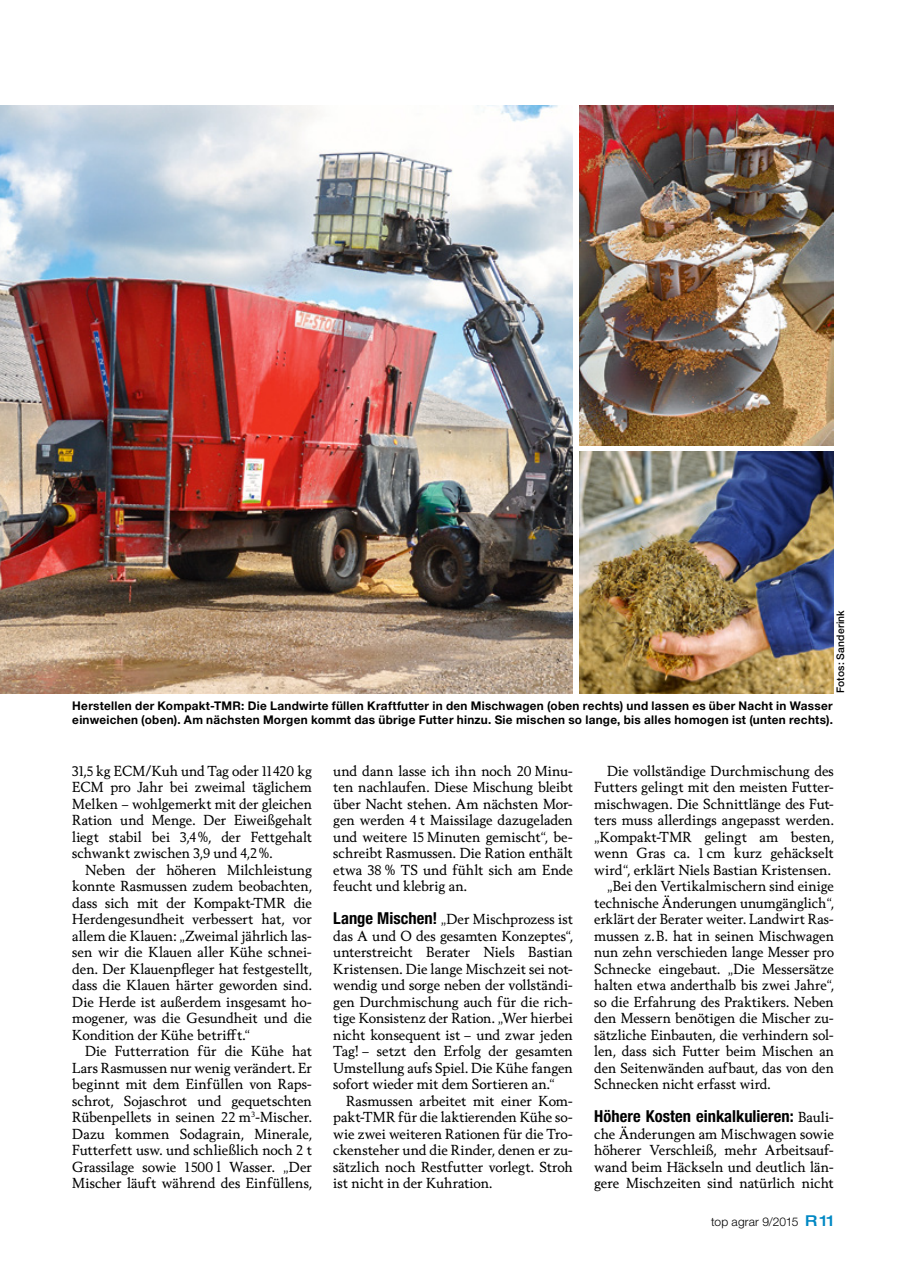
<style>
.page{position:relative;width:902px;height:1263px;background:#fff}
.page>*{position:absolute;margin:0;border:0;box-sizing:border-box;transform-origin:0 0}
.Zwischentitel{font:700 condensed 16.5px "Helvetica Neue LT Pro";letter-spacing:.005em;color:#000}
.Bodytext{font:13.95px/16.5px "Berling Nova Text Pro";letter-spacing:.005em;color:#000;text-align:justify}
.Zwischentitel-2{font:13.95px/16.5px "Berling Nova Text Pro";color:#000;text-align:justify}
.BU{font:700 12px/14.4px "Helvetica Neue LT Pro";letter-spacing:.025em;color:#000}
.t1{font:300 12px "Helvetica Neue LT Pro";letter-spacing:.01em;color:#000}
.Bildnachweis{font:500 10.5px "Helvetica Neue LT Pro";letter-spacing:.02em;color:#000}
.s1{font-family:"Helvetica Neue LT Pro";font-weight:700;font-stretch:condensed;font-size:16.5px}
.s2{font-family:"Berling Nova Text Pro";font-weight:400;font-stretch:normal;font-size:13.95px}
.s3{font-weight:500;font-stretch:expanded;font-size:15px;color:#0088c4}
</style>
<div class="page">
<img style="left:0;top:106px;width:573px;height:587px">
<img style="left:579px;top:105px;width:254px;height:340px">
<img style="left:579px;top:452px;width:254px;height:241px">
<p class="Bildnachweis" style="left:833px;top:693px;width:85px;rotate:-90deg">Fotos: Sanderink</p>
<p class="BU" style="left:72px;top:698px;width:762px">Herstellen der Kompakt-TMR: Die Landwirte füllen Kraftfutter in den Mischwagen (oben rechts) und lassen es über Nacht in Wasser einweichen (oben). Am nächsten Morgen kommt das übrige Futter hinzu. Sie mischen so lange, bis alles homogen ist (unten rechts).</p>
<p class="Bodytext" style="left:72px;top:762px;width:241px">31,5 kg ECM/Kuh und Tag oder 11 420 kg ECM pro Jahr bei zweimal täglichem Melken – wohlgemerkt mit der gleichen Ration und Menge. Der Eiweißgehalt liegt stabil bei 3,4%, der Fettgehalt schwankt zwischen 3,9 und 4,2%.</p>
<p class="Bodytext" style="left:72px;top:861px;width:241px;text-indent:13px">Neben der höheren Milchleistung konnte Rasmussen zudem beobachten, dass sich mit der Kompakt-TMR die Herdengesundheit verbessert hat, vor allem die Klauen: „Zweimal jährlich las&shy;sen wir die Klauen aller Kühe schnei&shy;den. Der Klauenpfleger hat festgestellt, dass die Klauen härter geworden sind.<br>Die Herde ist außerdem insgesamt ho&shy;mogener, was die Gesundheit und die Kondition der Kühe betrifft.“</p>
<p class="Bodytext" style="left:72px;top:1042px;width:241px;text-indent:13px">Die Futterration für die Kühe hat Lars Rasmussen nur wenig verändert. Er beginnt mit dem Einfüllen von Raps&shy;schrot, Sojaschrot und gequetschten Rübenpellets in seinen 22 m<sup>3</sup>-Mischer.<br>Dazu kommen Sodagrain, Minerale, Futterfett usw. und schließlich noch 2 t Grassilage sowie 1 500 l Wasser. „Der Mischer läuft während des Einfüllens,</p>
<p class="Bodytext" style="left:333px;top:762px;width:241px">und dann lasse ich ihn noch 20 Minu&shy;ten nachlaufen. Diese Mischung bleibt über Nacht stehen. Am nächsten Mor&shy;gen werden 4 t Maissilage dazugeladen und weitere 15 Minuten gemischt“, be&shy;schreibt Rasmussen. Die Ration enthält etwa 38 % TS und fühlt sich am Ende feucht und klebrig an.</p>
<p class="Zwischentitel-2" style="left:333px;top:910px;width:241px"><span class="s1">Lange Mischen!</span> „Der Mischprozess ist das A und O des gesamten Konzeptes“, unterstreicht Berater Niels Bastian Kristensen. Die lange Mischzeit sei not&shy;wendig und sorge neben der vollständi&shy;gen Durchmischung auch für die rich&shy;tige Konsistenz der Ration. „Wer hierbei nicht konsequent ist – und zwar jeden Tag! – setzt den Erfolg der gesamten Umstellung aufs Spiel. Die Kühe fangen sofort wieder mit dem Sortieren an.“</p>
<p class="Bodytext" style="left:333px;top:1092px;width:241px;text-indent:13px">Rasmussen arbeitet mit einer Kom&shy;pakt-TMR für die laktierenden Kühe so&shy;wie zwei weiteren Rationen für die Tro&shy;ckensteher und die Rinder, denen er zu&shy;sätzlich noch Restfutter vorlegt. Stroh ist nicht in der Kuhration.</p>
<p class="Bodytext" style="left:594px;top:762px;width:241px;text-indent:13px">Die vollständige Durchmischung des Futters gelingt mit den meisten Futter&shy;mischwagen. Die Schnittlänge des Fut&shy;ters muss allerdings angepasst werden. „Kompakt-TMR gelingt am besten, wenn Gras ca. 1 cm kurz gehäckselt wird“, erklärt Niels Bastian Kristensen.</p>
<p class="Bodytext" style="left:594px;top:877px;width:241px;text-indent:13px">„Bei den Vertikalmischern sind einige technische Änderungen unumgänglich“, erklärt der Berater weiter. Landwirt Ras&shy;mussen z.B. hat in seinen Mischwagen nun zehn verschieden lange Messer pro Schnecke eingebaut. „Die Messersätze halten etwa anderthalb bis zwei Jahre“, so die Erfahrung des Praktikers. Neben den Messern benötigen die Mischer zu&shy;sätzliche Einbauten, die verhindern sol&shy;len, dass sich Futter beim Mischen an den Seitenwänden aufbaut, das von den Schnecken nicht erfasst wird.</p>
<p class="Zwischentitel" style="left:594px;top:1106px;width:241px">Höhere Kosten einkalkulieren: <span class="s2">Bauli-</span></p>
<p class="Zwischentitel-2" style="left:594px;top:1125px;width:241px">che Änderungen am Mischwagen sowie höherer Verschleiß, mehr Arbeitsauf&shy;wand beim Häckseln und deutlich län&shy;gere Mischzeiten sind natürlich nicht</p>
<p class="t1" style="left:711px;top:1214px;width:124px">top agrar 9/2015 <span class="s3">R11</span></p>
</div>
